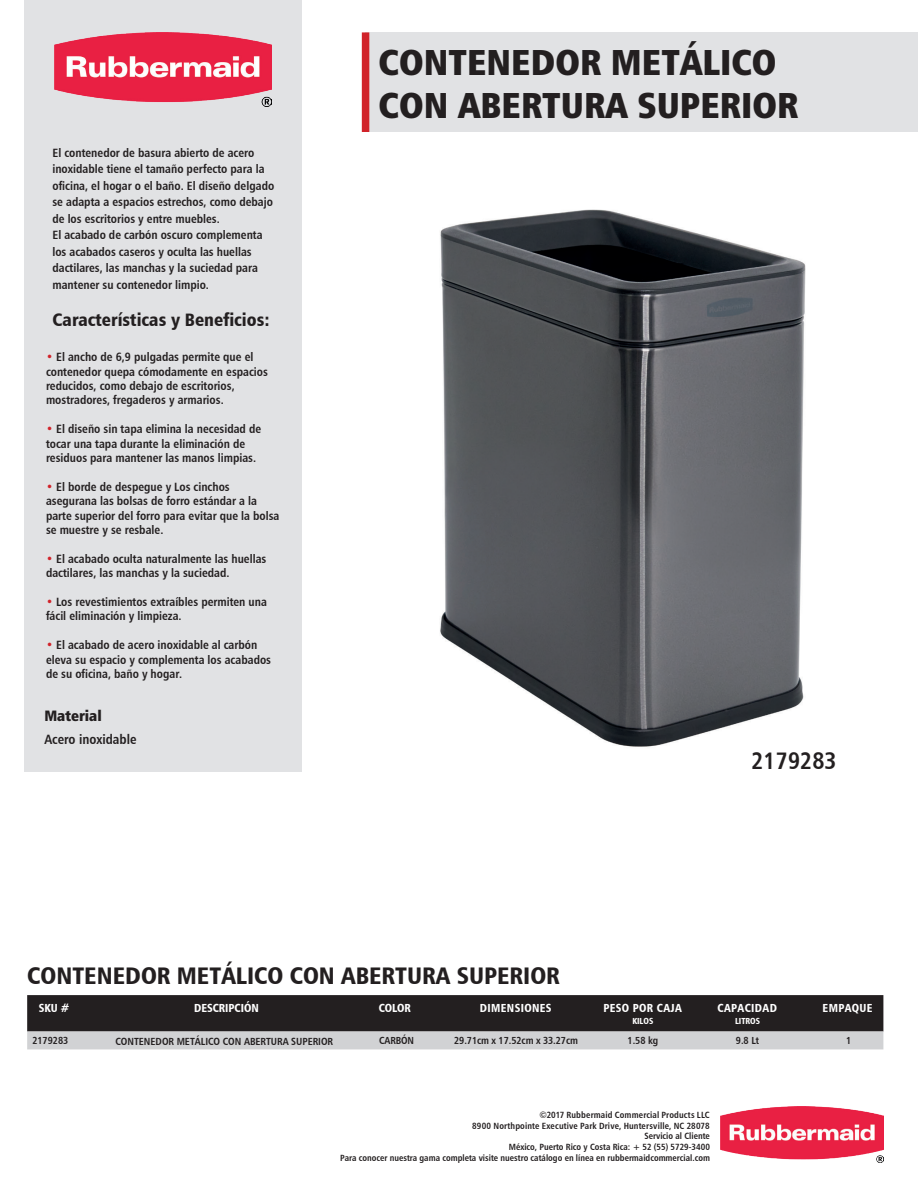
<style>
.page{position:relative;width:918px;height:1188px;background:#fff}
.page>*{position:absolute;margin:0;border:0;box-sizing:border-box;transform-origin:0 0}
.t1{font:36px/43.2px "Humanist 777 BT Extra Black Cond B";color:#231f20}
.t2{font:24px "Humanist 777 BT Black Condensed B";color:#231f20}
.t3{font:23.85px "Humanist 777 BT Bold Condensed B";color:#231f20}
.t4{font:18px "Humanist 777 BT Black Condensed B";color:#231f20}
.t5{font:15px "Humanist 777 BT Extra Black Cond B";color:#231f20}
.t6{font:13.5px "Humanist 777 BT Bold Condensed B";color:#231f20}
.t7{font:12px/14.4px "Humanist 777 BT Bold Condensed B";color:#231f20}
.t8{font:11.7px "Humanist 777 BT Black Condensed B";letter-spacing:.03em;color:#fff;scale:.95 1}
.t9{font:11.7px "Humanist 777 BT Black Condensed B";color:#fff;scale:.95 1}
.t10{font:10.35px "Humanist 777 BT Bold Condensed B";letter-spacing:-.005em;color:#231f20}
.t11{font:10.2px "Humanist 777 BT Bold Condensed B";letter-spacing:-.01em;color:#231f20}
.t12{font:9px/10.8px "Humanist 777 BT Bold Condensed B";color:#231f20;text-align:right}
.t13{font:8.85px "Humanist 777 BT Black Condensed B";color:#fff;scale:.95 1}
.s1{color:#d1232a}
</style>
<div class="page">
<div style="left:25px;top:0;width:277px;height:772px;background:#e1e2e4"></div>
<div style="left:366px;top:32px;width:552px;height:100px;background:#e1e2e4"></div>
<div style="left:362px;top:32px;width:7px;height:100px;background:#d1232a"></div>
<img style="left:440px;top:209px;width:366px;height:538px">
<img style="left:54px;top:32px;width:218px;height:75px">
<svg style="left:27px;top:995px;width:856px;height:54px;background:#5c5a5b"></svg>
<img style="left:721px;top:1107px;width:162px;height:55px">
<p class="t7" style="left:52px;top:144px;width:223px;line-height:16.5px">El contenedor de basura abierto de acero inoxidable tiene el tamaño perfecto para la oficina, el hogar o el baño. El diseño delgado se adapta a espacios estrechos, como debajo de los escritorios y entre muebles.<br>El acabado de carbón oscuro complementa los acabados caseros y oculta las huellas dactilares, las manchas y la suciedad para mantener su contenedor limpio.</p>
<h3 class="t4" style="left:53px;top:308px;width:219px">Características y Beneficios:</h3>
<p class="t7" style="left:46px;top:350px;width:224px"><span class="s1">•</span> El ancho de 6,9 pulgadas permite que el contenedor quepa cómodamente en espacios reducidos, como debajo de escritorios, mostradores, fregaderos y armarios.</p>
<p class="t7" style="left:46px;top:422px;width:217px"><span class="s1">•</span> El diseño sin tapa elimina la necesidad de tocar una tapa durante la eliminación de residuos para mantener las manos limpias.</p>
<p class="t7" style="left:46px;top:479px;width:235px"><span class="s1">•</span> El borde de despegue y Los cinchos asegurana las bolsas de forro estándar a la parte superior del forro para evitar que la bolsa se muestre y se resbale.</p>
<p class="t7" style="left:46px;top:551px;width:222px"><span class="s1">•</span> El acabado oculta naturalmente las huellas dactilares, las manchas y la suciedad.</p>
<p class="t7" style="left:46px;top:594px;width:222px"><span class="s1">•</span> Los revestimientos extraíbles permiten una fácil eliminación y limpieza.</p>
<p class="t7" style="left:46px;top:638px;width:227px"><span class="s1">•</span> El acabado de acero inoxidable al carbón eleva su espacio y complementa los acabados de su oficina, baño y hogar.</p>
<p class="t5" style="left:44px;top:706px;width:59px">Material</p>
<p class="t6" style="left:44px;top:731px;width:94px">Acero inoxidable</p>
<h1 class="t1" style="left:379px;top:40px;width:421px">CONTENEDOR METÁLICO<br>CON ABERTURA SUPERIOR</h1>
<h3 class="t3" style="left:751px;top:746px;width:87px">2179283</h3>
<h2 class="t2" style="left:27px;top:961px;width:534px">CONTENEDOR METÁLICO CON ABERTURA SUPERIOR</h2>
<p class="t8" style="left:39px;top:1000px;width:34px">SKU #</p>
<p class="t9" style="left:194px;top:1000px;width:70px">DESCRIPCIÓN</p>
<p class="t8" style="left:379px;top:1000px;width:35px">COLOR</p>
<p class="t8" style="left:603px;top:1000px;width:84px">PESO POR CAJA</p>
<p class="t11" style="left:32px;top:1034px;width:38px">2179283</p>
<p class="t11" style="left:379px;top:1034px;width:36px">CARBÓN</p>
<p class="t11" style="left:628px;top:1034px;width:32px">1.58 kg</p>
<p class="t11" style="left:846px;top:1034px;width:7px">1</p>
<p class="t8" style="left:480px;top:1000px;width:77px">DIMENSIONES</p>
<p class="t11" style="left:454px;top:1034px;width:125px">29.71cm x 17.52cm x 33.27cm</p>
<p class="t8" style="left:718px;top:1000px;width:64px">CAPACIDAD</p>
<p class="t11" style="left:736px;top:1034px;width:25px">9.8 Lt</p>
<p class="t8" style="left:823px;top:1000px;width:54px">EMPAQUE</p>
<p class="t13" style="left:632px;top:1015px;width:24px">KILOS</p>
<p class="t13" style="left:735px;top:1015px;width:28px">LITROS</p>
<p class="t10" style="left:115px;top:1034px;width:219px">CONTENEDOR METÁLICO CON ABERTURA SUPERIOR</p>
<p class="t12" style="left:340px;top:1109px;width:371px">©2017 Rubbermaid Commercial Products LLC<br>8900 Northpointe Executive Park Drive, Huntersville, NC 28078<br>Servicio al Cliente<br>México, Puerto Rico y Costa Rica: + 52 (55) 5729-3400<br>Para conocer nuestra gama completa visite nuestro catálogo en línea en rubbermaidcommercial.com</p>
</div>
